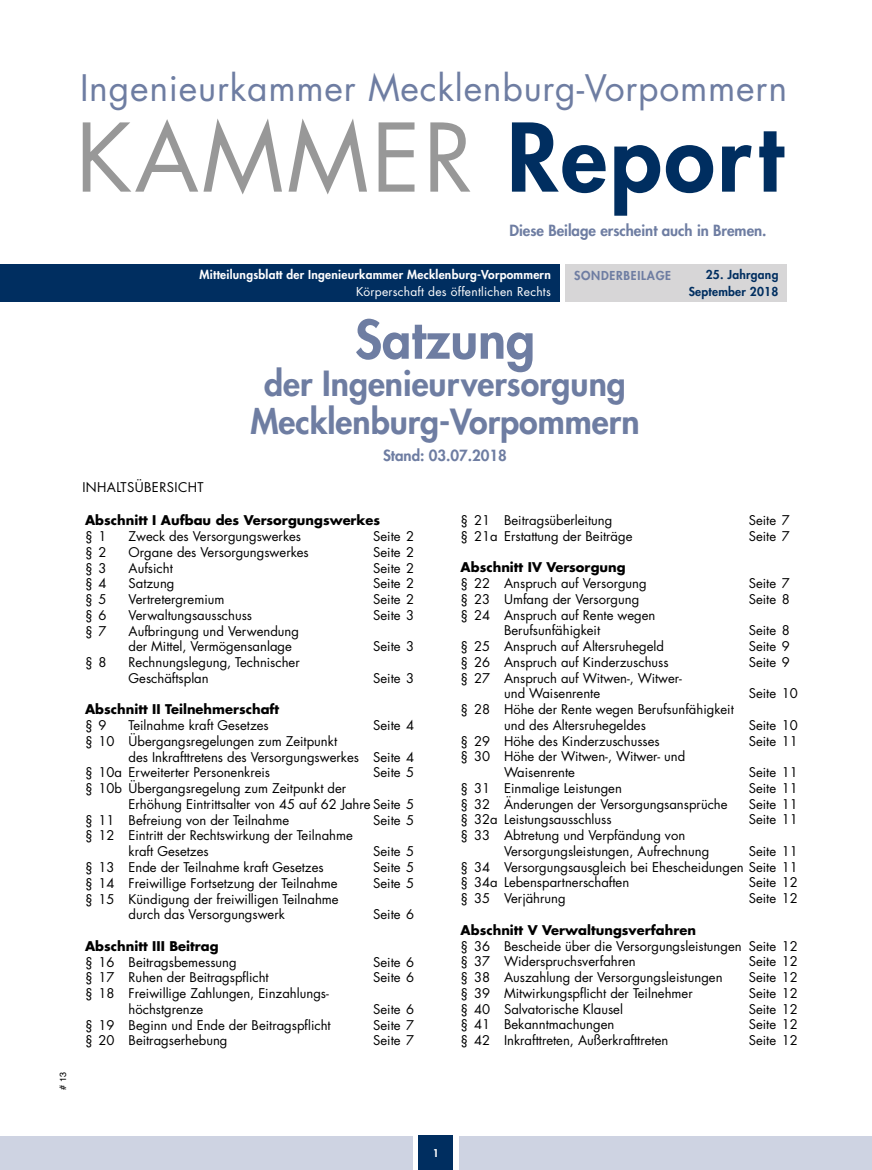
<style>
.page{position:relative;width:872px;height:1170px;background:#fff}
.page>*{position:absolute;margin:0;border:0;box-sizing:border-box;transform-origin:0 0}
.t1{font:91.8px "Futura";letter-spacing:.03em;color:#989898}
.t2{font:800 51.75px "Futura";color:#6e7da2}
.t3{font:35.55px "Futura";letter-spacing:.02em;color:#6e7da2}
.t4{font:800 33.75px/37.5px "Futura";color:#6e7da2;text-align:center}
.t5{font:800 15px "Futura";color:#6e7da2}
.t6{font:13.05px/15.8px "Futura";color:#000}
.t7{font:700 13.05px "Futura";color:#000}
.t8{font:13.05px "Futura";letter-spacing:.03em;color:#000}
.t9{font:800 12px "Futura";letter-spacing:.02em;color:#fff}
.t10{font:12px "Futura";letter-spacing:.02em;color:#fff}
.t11{font:800 12px/16.5px "Futura";letter-spacing:.02em;color:#002e60;text-align:right}
.t12{font:800 12px "Futura";letter-spacing:.06em;color:#6e7da2}
.t13{font:800 10.5px "Futura";color:#fff}
.t14{font:9px "Helvetica";color:#000}
.s1{font-weight:800;color:#002e60}
</style>
<div class="page">
<div style="left:0;top:1135px;width:412px;height:34px;background:#ced3e2"></div>
<div style="left:419px;top:1135px;width:34px;height:34px;background:#002e60"></div>
<div style="left:459px;top:1135px;width:413px;height:34px;background:#ced3e2"></div>
<div style="left:0;top:264px;width:559px;height:38px;background:#002e60"></div>
<div style="left:566px;top:264px;width:221px;height:38px;background:#d7d6d7"></div>
<p class="t14" style="left:56px;top:1089px;width:19px;rotate:-90deg"># 13</p>
<h3 class="t3" style="left:80px;top:64px;width:708px">Ingenieurkammer Mecklenburg-Vorpommern</h3>
<h1 class="t1" style="left:76px;top:95px;width:708px">KAMMER <span class="s1">Report</span></h1>
<p class="t5" style="left:509px;top:220px;width:259px">Diese Beilage erscheint auch in Bremen.</p>
<p class="t9" style="left:200px;top:267px;width:353px">Mitteilungsblatt der Ingenieurkammer Mecklenburg-Vorpommern</p>
<p class="t10" style="left:356px;top:283px;width:196px">Körperschaft des öffentlichen Rechts</p>
<p class="t12" style="left:574px;top:268px;width:98px">SONDERBEILAGE</p>
<p class="t8" style="left:82px;top:478px;width:123px">INHALTSÜBERSICHT</p>
<h2 class="t2" style="left:355px;top:305px;width:182px">Satzung</h2>
<h3 class="t4" style="left:250px;top:364px;width:391px">der Ingenieurversorgung<br>Mecklenburg-Vorpommern</h3>
<p class="t5" style="left:383px;top:445px;width:125px">Stand: 03.07.2018</p>
<p class="t11" style="left:688px;top:266px;width:91px">25. Jahrgang<br>September 2018</p>
<p class="t7" style="left:85px;top:511px;width:297px">Abschnitt I Aufbau des Versorgungswerkes</p>
<p class="t6" style="left:85px;top:528px;width:23px">§ 1</p>
<p class="t6" style="left:129px;top:528px;width:174px">Zweck des Versorgungswerkes</p>
<p class="t6" style="left:373px;top:528px;width:43px">Seite 2</p>
<p class="t6" style="left:85px;top:544px;width:23px">§ 2</p>
<p class="t6" style="left:129px;top:544px;width:182px">Organe des Versorgungswerkes</p>
<p class="t6" style="left:373px;top:544px;width:43px">Seite 2</p>
<p class="t6" style="left:85px;top:559px;width:23px">§ 3</p>
<p class="t6" style="left:129px;top:559px;width:46px">Aufsicht</p>
<p class="t6" style="left:373px;top:559px;width:43px">Seite 2</p>
<p class="t6" style="left:85px;top:575px;width:23px">§ 4</p>
<p class="t6" style="left:129px;top:575px;width:47px">Satzung</p>
<p class="t6" style="left:373px;top:575px;width:43px">Seite 2</p>
<p class="t6" style="left:85px;top:591px;width:23px">§ 5</p>
<p class="t6" style="left:129px;top:591px;width:97px">Vertretergremium</p>
<p class="t6" style="left:373px;top:591px;width:43px">Seite 2</p>
<p class="t6" style="left:85px;top:607px;width:23px">§ 6</p>
<p class="t6" style="left:129px;top:607px;width:125px">Verwaltungsausschuss</p>
<p class="t6" style="left:373px;top:607px;width:43px">Seite 3</p>
<p class="t6" style="left:85px;top:622px;width:23px">§ 7</p>
<p class="t6" style="left:129px;top:622px;width:172px">Aufbringung und Verwendung der Mittel, Vermögensanlage</p>
<p class="t6" style="left:373px;top:638px;width:43px">Seite 3</p>
<p class="t6" style="left:85px;top:654px;width:23px">§ 8</p>
<p class="t6" style="left:129px;top:654px;width:173px">Rechnungslegung, Technischer<br>Geschäftsplan</p>
<p class="t6" style="left:373px;top:670px;width:43px">Seite 3</p>
<p class="t7" style="left:85px;top:700px;width:196px">Abschnitt II Teilnehmerschaft</p>
<p class="t6" style="left:85px;top:717px;width:23px">§ 9</p>
<p class="t6" style="left:129px;top:717px;width:142px">Teilnahme kraft Gesetzes</p>
<p class="t6" style="left:373px;top:717px;width:43px">Seite 4</p>
<p class="t6" style="left:85px;top:733px;width:253px">§ 10 Übergangsregelungen zum Zeitpunkt</p>
<p class="t6" style="left:129px;top:748px;width:287px">des Inkrafttretens des Versorgungswerkes Seite 4</p>
<p class="t6" style="left:85px;top:764px;width:187px">§ 10a Erweiterter Personenkreis</p>
<p class="t6" style="left:373px;top:764px;width:43px">Seite 5</p>
<p class="t6" style="left:85px;top:780px;width:263px">§ 10b Übergangsregelung zum Zeitpunkt der</p>
<p class="t6" style="left:129px;top:796px;width:287px">Erhöhung Eintrittsalter von 45 auf 62 Jahre Seite 5</p>
<p class="t6" style="left:85px;top:811px;width:206px">§ 11 Befreiung von der Teilnahme</p>
<p class="t6" style="left:373px;top:811px;width:43px">Seite 5</p>
<p class="t6" style="left:129px;top:827px;width:226px;text-indent:-43px">§ 12 Eintritt der Rechtswirkung der Teilnahme kraft Gesetzes</p>
<p class="t6" style="left:373px;top:843px;width:43px">Seite 5</p>
<p class="t6" style="left:85px;top:859px;width:240px">§ 13 Ende der Teilnahme kraft Gesetzes</p>
<p class="t6" style="left:373px;top:859px;width:43px">Seite 5</p>
<p class="t6" style="left:85px;top:874px;width:254px">§ 14 Freiwillige Fortsetzung der Teilnahme</p>
<p class="t6" style="left:373px;top:874px;width:43px">Seite 5</p>
<p class="t6" style="left:129px;top:890px;width:212px;text-indent:-43px">§ 15 Kündigung der freiwilligen Teilnahme durch das Versorgungswerk</p>
<p class="t6" style="left:373px;top:906px;width:43px">Seite 6</p>
<p class="t7" style="left:85px;top:936px;width:135px">Abschnitt III Beitrag</p>
<p class="t6" style="left:85px;top:953px;width:153px">§ 16 Beitragsbemessung</p>
<p class="t6" style="left:373px;top:953px;width:43px">Seite 6</p>
<p class="t6" style="left:85px;top:969px;width:185px">§ 17 Ruhen der Beitragspflicht</p>
<p class="t6" style="left:373px;top:969px;width:43px">Seite 6</p>
<p class="t6" style="left:129px;top:985px;width:202px;text-indent:-43px">§ 18 Freiwillige Zahlungen, Einzahlungs&shy;höchstgrenze</p>
<p class="t6" style="left:373px;top:1000px;width:43px">Seite 6</p>
<p class="t6" style="left:85px;top:1016px;width:247px">§ 19 Beginn und Ende der Beitragspflicht</p>
<p class="t6" style="left:373px;top:1016px;width:43px">Seite 7</p>
<p class="t6" style="left:85px;top:1032px;width:144px">§ 20 Beitragserhebung</p>
<p class="t6" style="left:373px;top:1032px;width:43px">Seite 7</p>
<p class="t6" style="left:460px;top:512px;width:153px">§ 21 Beitragsüberleitung</p>
<p class="t6" style="left:748px;top:512px;width:43px">Seite 7</p>
<p class="t6" style="left:460px;top:528px;width:173px">§ 21a Erstattung der Beiträge</p>
<p class="t6" style="left:748px;top:528px;width:43px">Seite 7</p>
<p class="t7" style="left:460px;top:558px;width:167px">Abschnitt IV Versorgung</p>
<p class="t6" style="left:460px;top:575px;width:188px">§ 22 Anspruch auf Versorgung</p>
<p class="t6" style="left:748px;top:575px;width:43px">Seite 7</p>
<p class="t6" style="left:460px;top:591px;width:180px">§ 23 Umfang der Versorgung</p>
<p class="t6" style="left:748px;top:591px;width:43px">Seite 8</p>
<p class="t6" style="left:504px;top:606px;width:153px;text-indent:-43px">§ 24 Anspruch auf Rente wegen<br>Berufsunfähigkeit</p>
<p class="t6" style="left:748px;top:622px;width:43px">Seite 8</p>
<p class="t6" style="left:460px;top:638px;width:205px">§ 25 Anspruch auf Altersruhegeld</p>
<p class="t6" style="left:748px;top:638px;width:43px">Seite 9</p>
<p class="t6" style="left:460px;top:654px;width:210px">§ 26 Anspruch auf Kinderzuschuss</p>
<p class="t6" style="left:748px;top:654px;width:43px">Seite 9</p>
<p class="t6" style="left:504px;top:669px;width:179px;text-indent:-43px">§ 27 Anspruch auf Witwen-, Witwer&shy;und Waisenrente</p>
<p class="t6" style="left:748px;top:685px;width:51px">Seite 10</p>
<p class="t6" style="left:504px;top:701px;width:231px;text-indent:-43px">§ 28 Höhe der Rente wegen Berufsunfähigkeit und des Altersruhegeldes</p>
<p class="t6" style="left:748px;top:717px;width:51px">Seite 10</p>
<p class="t6" style="left:460px;top:732px;width:201px">§ 29 Höhe des Kinderzuschusses</p>
<p class="t6" style="left:748px;top:732px;width:51px">Seite 11</p>
<p class="t6" style="left:504px;top:748px;width:183px;text-indent:-43px">§ 30 Höhe der Witwen-, Witwer- und<br>Waisenrente</p>
<p class="t6" style="left:748px;top:764px;width:51px">Seite 11</p>
<p class="t6" style="left:460px;top:780px;width:163px">§ 31 Einmalige Leistungen</p>
<p class="t6" style="left:748px;top:780px;width:51px">Seite 11</p>
<p class="t6" style="left:460px;top:795px;width:268px">§ 32 Änderungen der Versorgungsansprüche</p>
<p class="t6" style="left:748px;top:795px;width:51px">Seite 11</p>
<p class="t6" style="left:460px;top:811px;width:153px">§ 32a Leistungsausschluss</p>
<p class="t6" style="left:748px;top:811px;width:51px">Seite 11</p>
<p class="t6" style="left:504px;top:827px;width:207px;text-indent:-44px">§ 33 Abtretung und Verpfändung von<br>Versorgungsleistungen, Aufrechnung</p>
<p class="t6" style="left:460px;top:843px;width:339px;text-align:justify;text-indent:288px">Seite 11 § 34 Versorgungsausgleich bei Ehescheidungen Seite 11 § 34a Lebenspartnerschaften</p>
<p class="t6" style="left:748px;top:874px;width:51px">Seite 12</p>
<p class="t6" style="left:460px;top:890px;width:107px">§ 35 Verjährung</p>
<p class="t6" style="left:748px;top:890px;width:51px">Seite 12</p>
<p class="t7" style="left:460px;top:920px;width:237px">Abschnitt V Verwaltungsverfahren</p>
<p class="t6" style="left:460px;top:937px;width:339px">§ 36 Bescheide über die Versorgungsleistungen Seite 12 § 37 Widerspruchsverfahren</p>
<p class="t6" style="left:748px;top:953px;width:51px">Seite 12</p>
<p class="t6" style="left:460px;top:969px;width:263px">§ 38 Auszahlung der Versorgungsleistungen</p>
<p class="t6" style="left:748px;top:969px;width:51px">Seite 12</p>
<p class="t6" style="left:460px;top:984px;width:234px">§ 39 Mitwirkungspflicht der Teilnehmer</p>
<p class="t6" style="left:748px;top:984px;width:51px">Seite 12</p>
<p class="t6" style="left:460px;top:1000px;width:164px">§ 40 Salvatorische Klausel</p>
<p class="t6" style="left:748px;top:1000px;width:51px">Seite 12</p>
<p class="t6" style="left:460px;top:1016px;width:155px">§ 41 Bekanntmachungen</p>
<p class="t6" style="left:748px;top:1016px;width:51px">Seite 12</p>
<p class="t6" style="left:460px;top:1032px;width:209px">§ 42 Inkrafttreten, Außerkrafttreten</p>
<p class="t6" style="left:748px;top:1032px;width:51px">Seite 12</p>
<p class="t13" style="left:433px;top:1145px;width:8px">1</p>
</div>
